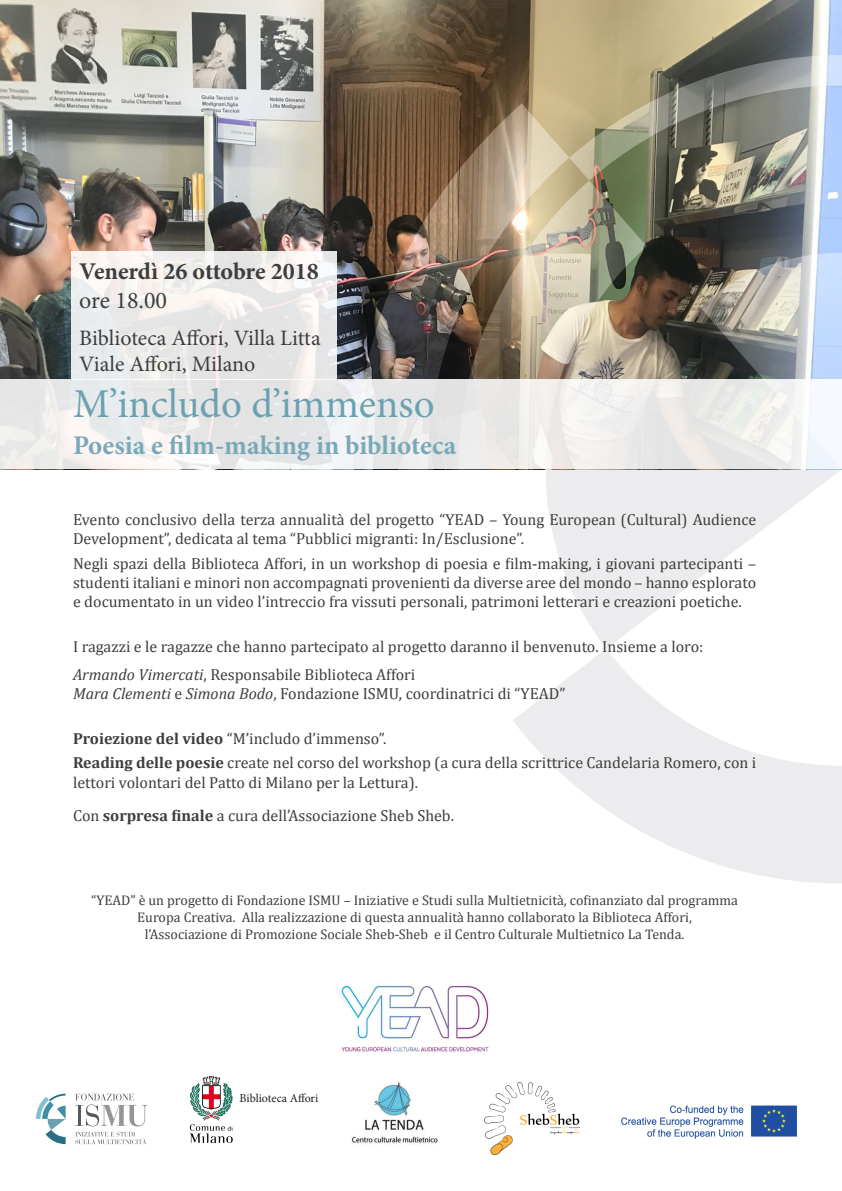
<style>
.page{position:relative;width:842px;height:1191px;background:#fff}
.page>*{position:absolute;margin:0;border:0;box-sizing:border-box;transform-origin:0 0}
.t1{font:41px "Minion Pro";color:#6aa2b1}
.t2{font:700 27px "Minion Pro";color:#79a9b8}
.t3{font:700 24px "Minion Pro";letter-spacing:-.005em;color:#3e3e3f}
.t4{font:24px "Minion Pro";letter-spacing:-.005em;color:#3e3e3f}
.t5{font:22px "Minion Pro";color:#3e3e3f}
.t6{font:16px/19.2px "Cambria";color:#3e3e3f}
.t7{font:14px/16.8px "Cambria";color:#3e3e3f;text-align:center}
.t8{font:12px "Minion Pro";letter-spacing:-.005em;color:#231f20}
.s1{font-style:italic}
.s2{font-weight:700}
</style>
<div class="page">
<img style="left:0;top:0;width:842px;height:380px">
<img style="left:356px;top:103px;width:213px;height:277px">
<svg style="left:569px;top:55px;width:273px;height:126px"></svg>
<svg style="left:513px;top:649px;width:329px;height:234px;fill:#f4f4f5"></svg>
<img style="left:458px;top:181px;width:189px;height:199px">
<svg style="left:699px;top:253px;width:143px;height:127px"></svg>
<svg style="left:546px;top:469px;width:296px;height:180px;fill:#ececee"></svg>
<svg style="left:71px;top:251px;width:266px;height:129px;fill:#e9eaea"></svg>
<svg style="left:75px;top:1093px;width:72px;height:51px"></svg>
<svg style="left:36px;top:1093px;width:30px;height:51px"></svg>
<svg style="left:0;top:380px;width:842px;height:89px;fill:#ebebea"></svg>
<img style="left:339px;top:982px;width:151px;height:71px">
<img style="left:621px;top:1105px;width:176px;height:34px">
<img style="left:351px;top:1081px;width:87px;height:63px">
<img style="left:189px;top:1076px;width:44px;height:68px">
<img style="left:485px;top:1082px;width:94px;height:72px">
<p class="t3" style="left:79px;top:255px;width:241px">Venerdì 26 ottobre 2018</p>
<p class="t4" style="left:79px;top:284px;width:89px">ore 18.00</p>
<p class="t5" style="left:79px;top:323px;width:243px">Biblioteca Affori, Villa Litta</p>
<p class="t5" style="left:79px;top:349px;width:178px">Viale Affori, Milano</p>
<p class="t1" style="left:73px;top:377px;width:363px">M’includo d’immenso</p>
<p class="t2" style="left:73px;top:427px;width:385px">Poesia e film-making in biblioteca</p>
<p class="t6" style="left:73px;top:509px;width:685px">Evento conclusivo della terza annualità del progetto “YEAD – Young European (Cultural) Audience<br>Development”, dedicata al tema “Pubblici migranti: In/Esclusione”.</p>
<p class="t6" style="left:73px;top:553px;width:685px;text-align:justify">Negli spazi della Biblioteca Affori, in un workshop di poesia e film-making, i giovani partecipanti – studenti italiani e minori non accompagnati provenienti da diverse aree del mondo – hanno esplorato e documentato in un video l’intreccio fra vissuti personali, patrimoni letterari e creazioni poetiche.</p>
<p class="t6" style="left:73px;top:637px;width:632px">I ragazzi e le ragazze che hanno partecipato al progetto daranno il benvenuto. Insieme a loro:</p>
<p class="t6" style="left:73px;top:664px;width:344px"><span class="s1">Armando Vimercati</span>, Responsabile Biblioteca Affori</p>
<p class="t6" style="left:73px;top:684px;width:494px"><span class="s1">Mara Clementi</span> e <span class="s1">Simona Bodo</span>, Fondazione ISMU, coordinatrici di “YEAD”</p>
<p class="t6" style="left:73px;top:728px;width:315px"><span class="s2">Proiezione del video</span> “M’includo d’immenso”.</p>
<p class="t6" style="left:73px;top:753px;width:685px"><span class="s2">Reading delle poesie</span> create nel corso del workshop (a cura della scrittrice Candelaria Romero, con i lettori volontari del Patto di Milano per la Lettura).</p>
<p class="t6" style="left:73px;top:806px;width:382px">Con <span class="s2">sorpresa finale</span> a cura dell’Associazione Sheb Sheb.</p>
<p class="t7" style="left:91px;top:892px;width:648px">“YEAD” è un progetto di Fondazione ISMU – Iniziative e Studi sulla Multietnicità, cofinanziato dal programma<br>Europa Creativa. Alla realizzazione di questa annualità hanno collaborato la Biblioteca Affori,</p>
<p class="t7" style="left:145px;top:925px;width:541px">l’Associazione di Promozione Sociale Sheb-Sheb e il Centro Culturale Multietnico La Tenda.</p>
<p class="t8" style="left:240px;top:1090px;width:80px">Biblioteca Affori</p>
</div>
